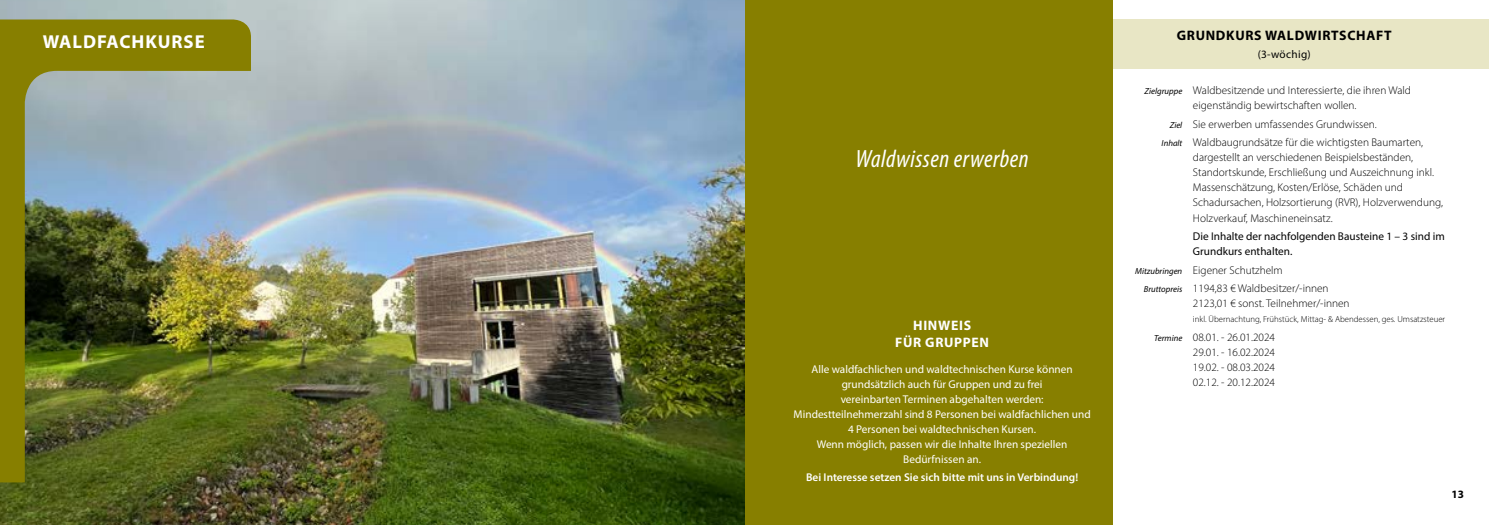
<style>
.page{position:relative;width:1489px;height:525px;background:#fff}
.page>*{position:absolute;margin:0;border:0;box-sizing:border-box;transform-origin:0 0}
.t1{font:italic condensed 25px "Myriad Pro";letter-spacing:.02em;color:#fff}
.t2{font:700 18.75px "Myriad Pro";letter-spacing:.05em;color:#fff}
.t3{font:700 13.75px "Myriad Pro";letter-spacing:.05em;color:#000}
.t4{font:700 13.75px/17.5px "Myriad Pro";letter-spacing:.05em;color:#fff;text-align:center}
.t5{font:300 11.25px/15px "Myriad Pro";color:#000}
.t6{font:11.25px/15px "Myriad Pro";color:#fff;text-align:center}
.t7{font:11.25px/15px "Myriad Pro";color:#000}
.t8{font:600 11.25px "Myriad Pro";color:#fff}
.t9{font:700 11.25px "Myriad Pro";color:#000}
.t10{font:300 8.75px "Myriad Pro";color:#000}
.s1{font-weight:400;font-style:italic;font-size:8.75px}
</style>
<div class="page">
<div style="left:1113px;top:19px;width:375px;height:50px;background:#e8e6c5"></div>
<div style="left:744px;top:0;width:369px;height:524px;background:#877f00"></div>
<img style="left:0;top:0;width:744px;height:524px">
<img style="left:0;top:19px;width:251px;height:463px">
<h2 class="t2" style="left:43px;top:29px;width:163px">WALDFACHKURSE</h2>
<h1 class="t1" style="left:855px;top:143px;width:174px">Waldwissen erwerben</h1>
<p class="t4" style="left:895px;top:315px;width:95px">HINWEIS<br>FÜR GRUPPEN</p>
<p class="t6" style="left:793px;top:361px;width:298px">Alle waldfachlichen und waldtechnischen Kurse können grundsätzlich auch für Gruppen und zu frei<br>vereinbarten Terminen abgehalten werden:<br>Mindestteilnehmerzahl sind 8 Personen bei waldfachlichen und 4 Personen bei waldtechnischen Kursen.<br>Wenn möglich, passen wir die Inhalte Ihren speziellen Bedürfnissen an.</p>
<p class="t8" style="left:806px;top:470px;width:274px">Bei Interesse setzen Sie sich bitte mit uns in Verbindung!</p>
<p class="t3" style="left:1176px;top:27px;width:216px">GRUNDKURS WALDWIRTSCHAFT</p>
<p class="t7" style="left:1257px;top:46px;width:55px">(3-wöchig)</p>
<p class="t5" style="left:1144px;top:83px;width:268px;text-align:center"><span class="s1">Zielgruppe</span> Waldbesitzende und Interessierte, die ihren Wald eigenständig bewirtschaften wollen.</p>
<p class="t5" style="left:1161px;top:115px;width:263px;line-height:18.5px;text-indent:8px"><span class="s1">Ziel</span> Sie erwerben umfassendes Grundwissen.<br><span class="s1">Inhalt</span> Waldbaugrundsätze für die wichtigsten Baumarten,</p>
<p class="t5" style="left:1192px;top:150px;width:251px">dargestellt an verschiedenen Beispielsbeständen, Standortskunde, Erschließung und Auszeichnung inkl.<br>Massenschätzung, Kosten/Erlöse, Schäden und Schadursachen, Holzsortierung (RVR), Holzverwendung, Holzverkauf, Maschineneinsatz.</p>
<p class="t7" style="left:1192px;top:228px;width:253px">Die Inhalte der nachfolgenden Bausteine 1 – 3 sind im<br>Grundkurs enthalten.</p>
<p class="t5" style="left:1143px;top:260px;width:186px;line-height:18.5px;text-indent:-9px"><span class="s1">Mitzubringen</span> Eigener Schutzhelm<br><span class="s1">Bruttopreis</span> 1194,83 € Waldbesitzer/-innen</p>
<p class="t5" style="left:1192px;top:296px;width:158px">2123,01 € sonst. Teilnehmer/-innen</p>
<p class="t10" style="left:1192px;top:314px;width:254px">inkl. Übernachtung, Frühstück, Mittag- &amp; Abendessen, ges. Umsatzsteuer</p>
<p class="t5" style="left:1192px;top:329px;width:83px;text-align:justify;text-indent:-39px"><span class="s1">Termine</span> 08.01. - 26.01.2024<br>29.01. - 16.02.2024<br>19.02. - 08.03.2024<br>02.12. - 20.12.2024</p>
<p class="t9" style="left:1451px;top:486px;width:14px">13</p>
</div>
